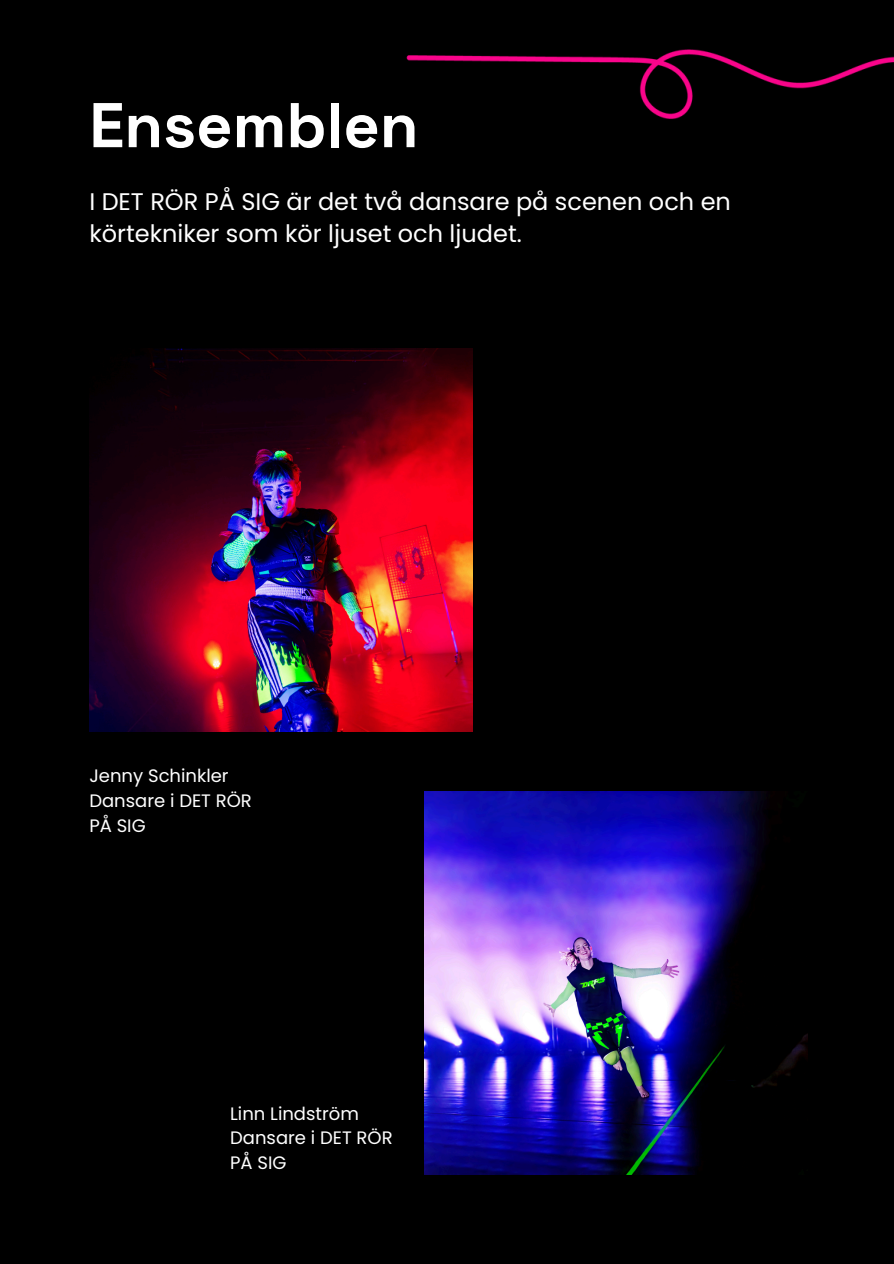
<style>
.page{position:relative;width:894px;height:1264px;background:#fff}
.page>*{position:absolute;margin:0;border:0;box-sizing:border-box;transform-origin:0 0}
.t1{font:700 63px "Space Grotesk";color:#fff}
.t2{font:24px/32.7px "Poppins";color:#fff}
.t3{font:18px/24.8px "Poppins";color:#fff}
</style>
<div class="page">
<div style="left:0;top:0;width:893px;height:1263px;background:#000"></div>
<img style="left:406px;top:49px;width:487px;height:70px">
<img style="left:89px;top:348px;width:383px;height:383px">
<img style="left:424px;top:791px;width:383px;height:383px">
<h1 class="t1" style="left:89px;top:85px;width:330px">Ensemblen</h1>
<p class="t2" style="left:89px;top:185px;width:643px">I DET RÖR PÅ SIG är det två dansare på scenen och en körtekniker som kör ljuset och ljudet.</p>
<p class="t3" style="left:89px;top:763px;width:141px">Jenny Schinkler</p>
<p class="t3" style="left:89px;top:788px;width:164px">Dansare i DET RÖR<br>PÅ SIG</p>
<p class="t3" style="left:230px;top:1100px;width:130px">Linn Lindström</p>
<p class="t3" style="left:230px;top:1125px;width:164px">Dansare i DET RÖR<br>PÅ SIG</p>
</div>
